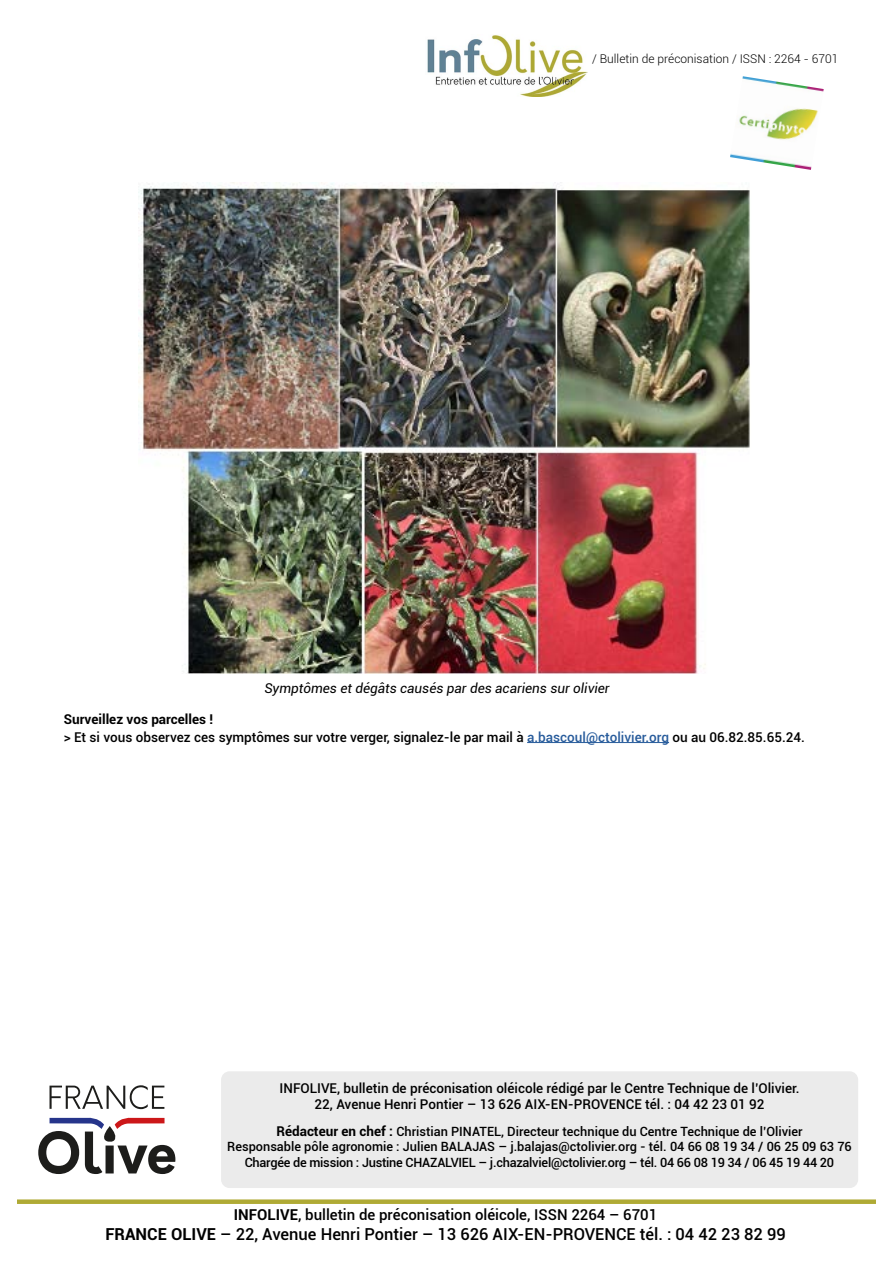
<style>
.page{position:relative;width:893px;height:1263px;background:#fff}
.page>*{position:absolute;margin:0;border:0;box-sizing:border-box;transform-origin:0 0}
.t1{font:500 16.5px "Roboto";color:#000}
.t2{font:500 15px "Roboto";color:#000}
.t3{font:500 13.5px/16.2px "Roboto";color:#000;text-align:center}
.t4{font:italic 13.5px "Roboto";color:#000}
.t5{font:500 12.75px/15.3px "Roboto";color:#000;text-align:center}
.t6{font:300 12px "Roboto";color:#000}
.s1{font-weight:700}
.s2{color:#275b9b}
.s3{font-weight:700;font-size:13.5px}
</style>
<div class="page">
<div style="left:221px;top:1071px;width:637px;height:117px;background:#ebebeb;border-radius:9px"></div>
<img style="left:427px;top:35px;width:161px;height:62px">
<img style="left:730px;top:76px;width:94px;height:94px">
<svg style="left:38px;top:1117px;width:137px;height:57px"></svg>
<svg style="left:50px;top:1085px;width:114px;height:24px"></svg>
<div style="left:17px;top:1199px;width:859px;height:5px;background:#afaa35"></div>
<hr style="left:527px;top:742px;width:142px;height:1px;background:#275b9b">
<img style="left:138px;top:183px;width:612px;height:490px">
<p class="t6" style="left:592px;top:50px;width:248px">/ Bulletin de préconisation / ISSN : 2264 - 6701</p>
<p class="t4" style="left:264px;top:679px;width:347px">Symptômes et dégâts causés par des acariens sur olivier</p>
<p class="t3" style="left:64px;top:709px;width:743px;line-height:18px;text-align:left"><span class="s1">Surveillez vos parcelles !<br></span>&gt; Et si vous observez ces symptômes sur votre verger, signalez-le par mail à <span class="s2">a.bascoul@ctolivier.org</span> ou au 06.82.85.65.24.</p>
<p class="t3" style="left:280px;top:1080px;width:521px">INFOLIVE, bulletin de préconisation oléicole rédigé par le Centre Technique de l’Olivier.<br>22, Avenue Henri Pontier – 13 626 AIX-EN-PROVENCE tél. : 04 42 23 01 92</p>
<p class="t5" style="left:227px;top:1123px;width:626px"><span class="s3">Rédacteur en chef :</span> Christian PINATEL, Directeur technique du Centre Technique de l’Olivier<br>Responsable pôle agronomie : Julien BALAJAS – j.balajas@ctolivier.org - tél. 04 66 08 19 34 / 06 25 09 63 76<br>Chargée de mission : Justine CHAZALVIEL – j.chazalviel@ctolivier.org – tél. 04 66 08 19 34 / 06 45 19 44 20</p>
<p class="t2" style="left:234px;top:1204px;width:425px"><span class="s1">INFOLIVE</span>, bulletin de préconisation oléicole, ISSN 2264 – 6701</p>
<p class="t1" style="left:105px;top:1222px;width:682px"><span class="s1">FRANCE OLIVE</span> – 22, Avenue Henri Pontier – 13 626 AIX-EN-PROVENCE tél. : 04 42 23 82 99</p>
</div>
